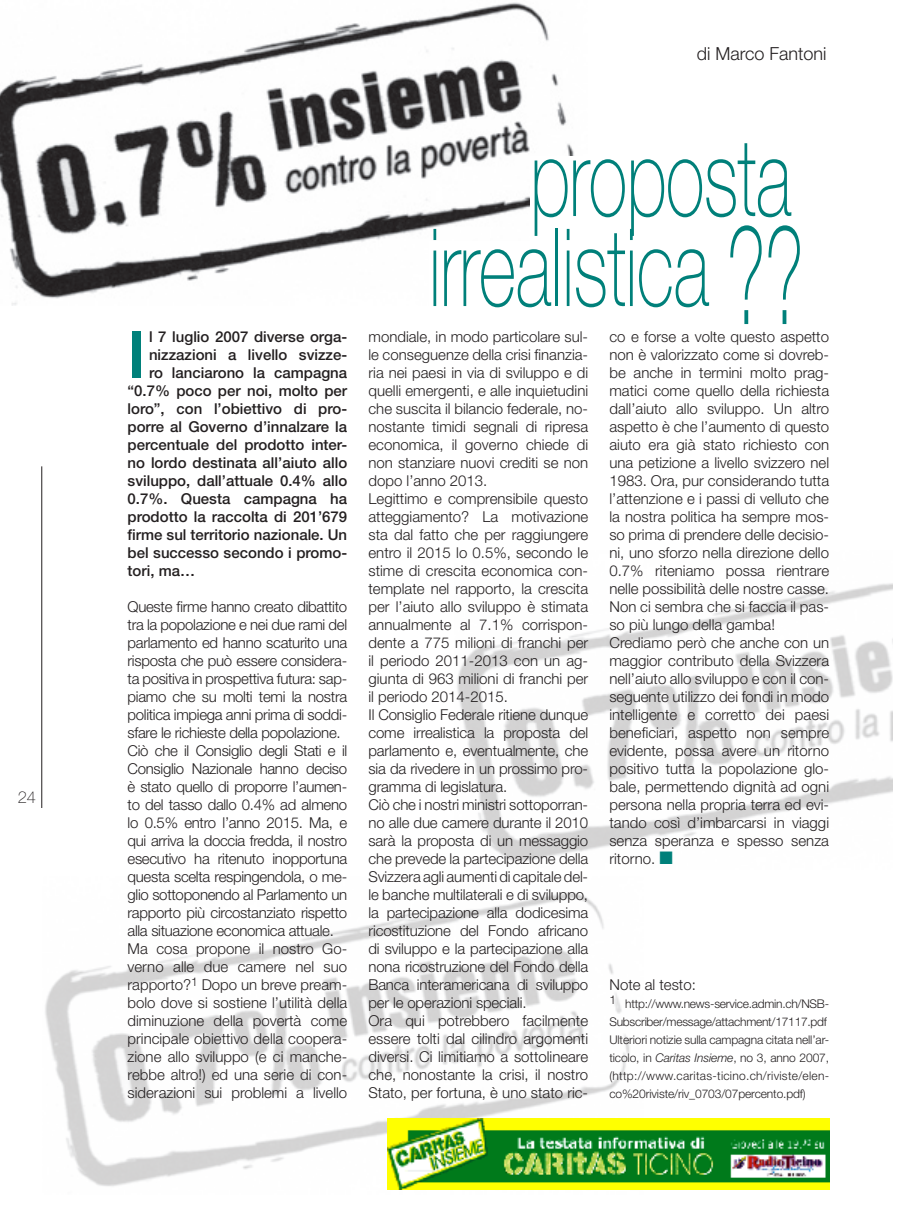
<style>
.page{position:relative;width:922px;height:1212px;background:#fff}
.page>*{position:absolute;margin:0;border:0;box-sizing:border-box;transform-origin:0 0}
.t1{font:100 135px "Helvetica Neue";color:#00807a;scale:.56 1}
.t2{font:100 108px "Helvetica Neue";letter-spacing:-.01em;color:#00807a;scale:.67 1}
.Normale{font:500 65.4px "Helvetica Neue";color:#00807a}
.t3{font:300 18px "Helvetica Neue";color:#231f20}
.t4{font:100 16.5px "Helvetica Neue";color:#231f20}
.Normale-2{font:300 15px/18px "Helvetica Neue";color:#231f20;text-align:justify}
.Normale-3{font:500 15px "Helvetica Neue";color:#231f20}
.Normale-4{font:300 12px/18px "Helvetica Neue";letter-spacing:-.02em;color:#231f20}
.s1{font-style:italic}
</style>
<div class="page">
<hr style="left:42px;top:466px;width:1px;height:342px;background:#231f20">
<img style="left:457px;top:583px;width:436px;height:278px">
<img style="left:0;top:2px;width:574px;height:304px">
<div style="left:530px;top:156px;width:264px;height:85px;background:#fff"></div>
<div style="left:429px;top:241px;width:302px;height:72px;background:#fff"></div>
<img style="left:45px;top:893px;width:598px;height:297px">
<img style="left:387px;top:1119px;width:443px;height:70px">
<svg style="left:660px;top:851px;width:12px;height:10px"></svg>
<p class="t4" style="left:18px;top:787px;width:20px">24</p>
<p class="t3" style="left:697px;top:42px;width:131px">di Marco Fantoni</p>
<p class="Normale" style="left:128px;top:316px;width:20px">I</p>
<p class="Normale-3" style="left:149px;top:328px;width:200px">l 7 luglio 2007 diverse orga-</p>
<p class="Normale-3" style="left:149px;top:346px;width:200px">nizzazioni a livello svizze-</p>
<p class="Normale-3" style="left:149px;top:364px;width:200px">ro lanciarono la campagna</p>
<p class="Normale-3" style="left:128px;top:382px;width:221px">“0.7% poco per noi, molto per</p>
<p class="Normale-3" style="left:128px;top:400px;width:221px">loro”, con l’obiettivo di pro-</p>
<p class="Normale-3" style="left:128px;top:418px;width:221px">porre al Governo d’innalzare la</p>
<p class="Normale-3" style="left:128px;top:436px;width:221px">percentuale del prodotto inter-</p>
<p class="Normale-3" style="left:128px;top:454px;width:221px">no lordo destinata all’aiuto allo</p>
<p class="Normale-3" style="left:128px;top:472px;width:221px">sviluppo, dall’attuale 0.4% allo</p>
<p class="Normale-3" style="left:128px;top:490px;width:221px">0.7%. Questa campagna ha</p>
<p class="Normale-3" style="left:128px;top:508px;width:221px">prodotto la raccolta di 201’679</p>
<p class="Normale-3" style="left:128px;top:526px;width:221px">firme sul territorio nazionale. Un</p>
<p class="Normale-3" style="left:128px;top:544px;width:221px">bel successo secondo i promo-</p>
<p class="Normale-3" style="left:128px;top:562px;width:69px">tori, ma…</p>
<p class="Normale-2" style="left:128px;top:597px;width:221px">Queste firme hanno creato dibattito tra la popolazione e nei due rami del parlamento ed hanno scaturito una risposta che può essere considera&shy;ta positiva in prospettiva futura: sap&shy;piamo che su molti temi la nostra politica impiega anni prima di soddi&shy;sfare le richieste della popolazione.</p>
<p class="Normale-2" style="left:128px;top:741px;width:221px">Ciò che il Consiglio degli Stati e il Consiglio Nazionale hanno deciso è stato quello di proporre l’aumen&shy;to del tasso dallo 0.4% ad almeno lo 0.5% entro l’anno 2015. Ma, e qui arriva la doccia fredda, il nostro esecutivo ha ritenuto inopportuna questa scelta respingendola, o me&shy;glio sottoponendo al Parlamento un rapporto più circostanziato rispetto alla situazione economica attuale.</p>
<p class="Normale-2" style="left:128px;top:939px;width:221px">Ma cosa propone il nostro Go&shy;verno alle due camere nel suo rapporto?<sup>1</sup> Dopo un breve pream&shy;bolo dove si sostiene l’utilità della diminuzione della povertà come principale obiettivo della coopera&shy;zione allo sviluppo (e ci manche&shy;rebbe altro!) ed una serie di con&shy;siderazioni sui problemi a livello</p>
<p class="t2" style="left:530px;top:116px;width:392px">proposta</p>
<p class="t2" style="left:429px;top:206px;width:420px">irrealistica</p>
<p class="t1" style="left:727px;top:199px;width:139px">??</p>
<p class="Normale-2" style="left:369px;top:327px;width:221px">mondiale, in modo particolare sul&shy;le conseguenze della crisi finanzia&shy;ria nei paesi in via di sviluppo e di quelli emergenti, e alle inquietudini che suscita il bilancio federale, no&shy;nostante timidi segnali di ripresa economica, il governo chiede di non stanziare nuovi crediti se non dopo l’anno 2013.</p>
<p class="Normale-2" style="left:369px;top:489px;width:221px">Legittimo e comprensibile questo atteggiamento? La motivazione sta dal fatto che per raggiungere entro il 2015 lo 0.5%, secondo le stime di crescita economica con&shy;template nel rapporto, la crescita per l’aiuto allo sviluppo è stimata annualmente al 7.1% corrispon&shy;dente a 775 milioni di franchi per il periodo 2011-2013 con un ag&shy;giunta di 963 milioni di franchi per il periodo 2014-2015.</p>
<p class="Normale-2" style="left:369px;top:705px;width:221px">Il Consiglio Federale ritiene dunque come irrealistica la proposta del parlamento e, eventualmente, che sia da rivedere in un prossimo pro&shy;gramma di legislatura.</p>
<p class="Normale-2" style="left:369px;top:795px;width:221px">Ciò che i nostri ministri sottoporran&shy;no alle due camere durante il 2010 sarà la proposta di un messaggio che prevede la partecipazione della Svizzera agli aumenti di capitale del&shy;le banche multilaterali e di sviluppo, la partecipazione alla dodicesima ricostituzione del Fondo africano di sviluppo e la partecipazione alla nona ricostruzione del Fondo della Banca interamericana di sviluppo per le operazioni speciali.</p>
<p class="Normale-2" style="left:369px;top:1011px;width:221px">Ora qui potrebbero facilmente essere tolti dal cilindro argomenti diversi. Ci limitiamo a sottolineare che, nonostante la crisi, il nostro Stato, per fortuna, è uno stato ric-</p>
<p class="Normale-2" style="left:609px;top:327px;width:221px">co e forse a volte questo aspetto non è valorizzato come si dovreb&shy;be anche in termini molto prag&shy;matici come quello della richiesta dall’aiuto allo sviluppo. Un altro aspetto è che l’aumento di questo aiuto era già stato richiesto con una petizione a livello svizzero nel 1983. Ora, pur considerando tutta l’attenzione e i passi di velluto che la nostra politica ha sempre mos&shy;so prima di prendere delle decisio&shy;ni, uno sforzo nella direzione dello 0.7% riteniamo possa rientrare nelle possibilità delle nostre casse.<br>Non ci sembra che si faccia il pas&shy;so più lungo della gamba!</p>
<p class="Normale-2" style="left:609px;top:633px;width:221px">Crediamo però che anche con un maggior contributo della Svizzera nell’aiuto allo sviluppo e con il con&shy;seguente utilizzo dei fondi in modo intelligente e corretto dei paesi beneficiari, aspetto non sempre evidente, possa avere un ritorno positivo tutta la popolazione glo&shy;bale, permettendo dignità ad ogni persona nella propria terra ed evi&shy;tando così d’imbarcarsi in viaggi senza speranza e spesso senza ritorno.</p>
<p class="Normale-2" style="left:609px;top:975px;width:88px">Note al testo:</p>
<p class="Normale-4" style="left:609px;top:994px;width:221px">1 http://www.news-service.admin.ch/NSB-<br>Subscriber/message/attachment/17117.pdf</p>
<p class="Normale-4" style="left:609px;top:1030px;width:221px;text-align:justify">Ulteriori notizie sulla campagna citata nell’ar&shy;ticolo, in <span class="s1">Caritas Insieme</span>, no 3, anno 2007, (http://www.caritas-ticino.ch/riviste/elen&shy;co%20riviste/riv_0703/07percento.pdf)</p>
</div>
